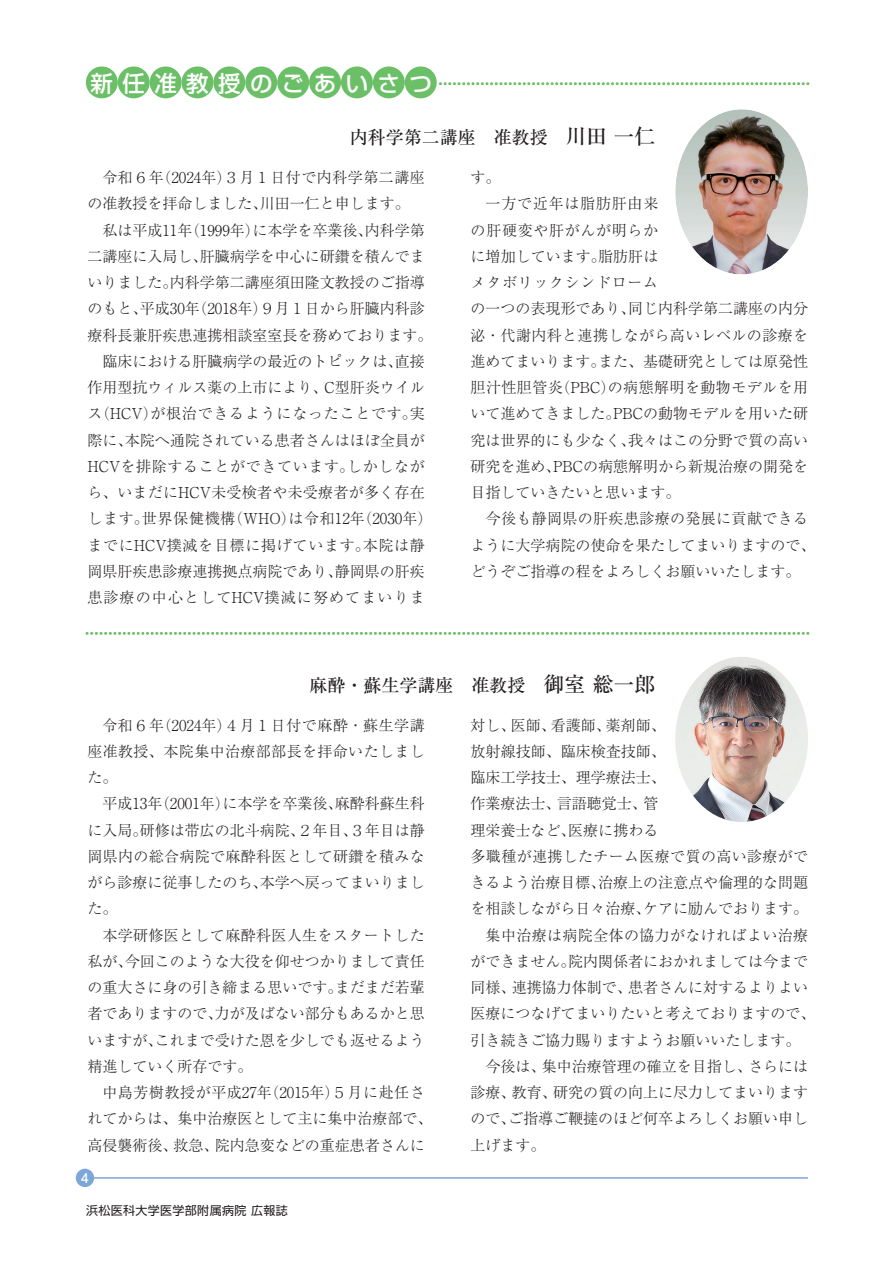
<style>
.page{position:relative;width:893px;height:1263px;background:#fff}
.page>*{position:absolute;margin:0;border:0;box-sizing:border-box;transform-origin:0 0}
.t1{font:22.5px "Shin Go Pro Medium 90 pv RKSJ H";letter-spacing:.415em;color:#fff}
.t2{font:18px "Ryumin Pro Medium 90 pv RKSJ H";color:#231f20}
.t3{font:15px/26.2px "Ryumin Pro Light 90 pv RKSJ H";color:#231f20}
.t4{font:13.5px "Futo Go B101 Pro Bold 90 pv RKSJ H";color:#fff}
.t5{font:12px "Shin Go Pro Regular 90 pv RKSJ H";letter-spacing:.03em;color:#231f20}
.s1{font-size:21px}
</style>
<div class="page">
<svg style="left:439px;top:82px;width:369px;height:3px"></svg>
<div style="left:86px;top:66px;width:32px;height:32px;background:#6bc067;border-radius:50%"></div>
<div style="left:118px;top:66px;width:32px;height:32px;background:#6bc067;border-radius:50%"></div>
<div style="left:150px;top:66px;width:32px;height:32px;background:#6bc067;border-radius:50%"></div>
<div style="left:182px;top:66px;width:31px;height:32px;background:#6bc067;border-radius:50%"></div>
<div style="left:213px;top:66px;width:32px;height:32px;background:#6bc067;border-radius:50%"></div>
<div style="left:245px;top:66px;width:32px;height:32px;background:#6bc067;border-radius:50%"></div>
<div style="left:277px;top:66px;width:32px;height:32px;background:#6bc067;border-radius:50%"></div>
<div style="left:309px;top:66px;width:32px;height:32px;background:#6bc067;border-radius:50%"></div>
<div style="left:341px;top:66px;width:32px;height:32px;background:#6bc067;border-radius:50%"></div>
<div style="left:373px;top:66px;width:32px;height:32px;background:#6bc067;border-radius:50%"></div>
<div style="left:405px;top:66px;width:32px;height:32px;background:#6bc067;border-radius:50%"></div>
<hr style="left:85px;top:1177px;width:723px;height:2px;background:#7ca7d8">
<div style="left:76px;top:1169px;width:18px;height:18px;background:#7ca7d8;border-radius:50%"></div>
<svg style="left:85px;top:632px;width:723px;height:3px"></svg>
<img style="left:675px;top:109px;width:133px;height:165px;border-radius:50%">
<img style="left:675px;top:657px;width:133px;height:165px;border-radius:50%">
<h1 class="t1" style="left:91px;top:75px;width:343px">新任准教授のごあいさつ</h1>
<p class="t2" style="left:350px;top:131px;width:307px">内科学第二講座　准教授　<span class="s1">川田 一仁</span></p>
<p class="t3" style="left:87px;top:166px;width:346px">　令和６年(2024年)３月１日付で内科学第二講座の准教授を拝命しました、川田一仁と申します。<br>　私は平成11年(1999年)に本学を卒業後、内科学第二講座に入局し、肝臓病学を中心に研鑽を積んでまいりました。内科学第二講座須田隆文教授のご指導のもと、平成30年(2018年)９月１日から肝臓内科診療科長兼肝疾患連携相談室室長を務めております。　臨床における肝臓病学の最近のトピックは、直接作用型抗ウィルス薬の上市により、C型肝炎ウイルス(HCV)が根治できるようになったことです。実際に、本院へ通院されている患者さんはほぼ全員が<br>HCVを排除することができています。しかしながら、いまだにHCV未受検者や未受療者が多く存在します。世界保健機構(WHO)は令和12年(2030年)までにHCV撲滅を目標に掲げています。本院は静岡県肝疾患診療連携拠点病院であり、静岡県の肝疾患診療の中心としてHCV撲滅に努めてまいりま</p>
<p class="t3" style="left:471px;top:166px;width:346px">す。<br>　一方で近年は脂肪肝由来<br>の肝硬変や肝がんが明らか<br>に増加しています。脂肪肝は<br>メタボリックシンドローム<br>の一つの表現形であり、同じ内科学第二講座の内分泌・代謝内科と連携しながら高いレベルの診療を進めてまいります。また、基礎研究としては原発性胆汁性胆管炎(PBC)の病態解明を動物モデルを用いて進めてきました。PBCの動物モデルを用いた研究は世界的にも少なく、我々はこの分野で質の高い研究を進め、PBCの病態解明から新規治療の開発を目指していきたいと思います。<br>　今後も静岡県の肝疾患診療の発展に貢献できるように大学病院の使命を果たしてまいりますので、どうぞご指導の程をよろしくお願いいたします。</p>
<p class="t2" style="left:310px;top:678px;width:347px">麻酔・蘇生学講座　准教授　<span class="s1">御室 総一郎</span></p>
<p class="t3" style="left:87px;top:714px;width:346px">　令和６年(2024年)４月１日付で麻酔・蘇生学講座准教授、本院集中治療部部長を拝命いたしました。<br>　平成13年(2001年)に本学を卒業後、麻酔科蘇生科に入局。研修は帯広の北斗病院、２年目、３年目は静岡県内の総合病院で麻酔科医として研鑽を積みながら診療に従事したのち、本学へ戻ってまいりました。<br>　本学研修医として麻酔科医人生をスタートした私が、今回このような大役を仰せつかりまして責任の重大さに身の引き締まる思いです。まだまだ若輩者でありますので、力が及ばない部分もあるかと思いますが、これまで受けた恩を少しでも返せるよう精進していく所存です。<br>　中島芳樹教授が平成27年(2015年)５月に赴任されてからは、集中治療医として主に集中治療部で、高侵襲術後、救急、院内急変などの重症患者さんに</p>
<p class="t3" style="left:471px;top:714px;width:346px">対し、医師、看護師、薬剤師、<br>放射線技師、臨床検査技師、<br>臨床工学技士、理学療法士、<br>作業療法士、言語聴覚士、管<br>理栄養士など、医療に携わる<br>多職種が連携したチーム医療で質の高い診療ができるよう治療目標、治療上の注意点や倫理的な問題を相談しながら日々治療、ケアに励んでおります。　集中治療は病院全体の協力がなければよい治療ができません。院内関係者におかれましては今まで同様、連携協力体制で、患者さんに対するよりよい医療につなげてまいりたいと考えておりますので、引き続きご協力賜りますようお願いいたします。　今後は、集中治療管理の確立を目指し、さらには診療、教育、研究の質の向上に尽力してまいりますので、ご指導ご鞭撻のほど何卒よろしくお願い申し上げます。</p>
<p class="t4" style="left:81px;top:1173px;width:9px">4</p>
<p class="t5" style="left:86px;top:1206px;width:203px">浜松医科大学医学部附属病院 広報誌</p>
</div>
